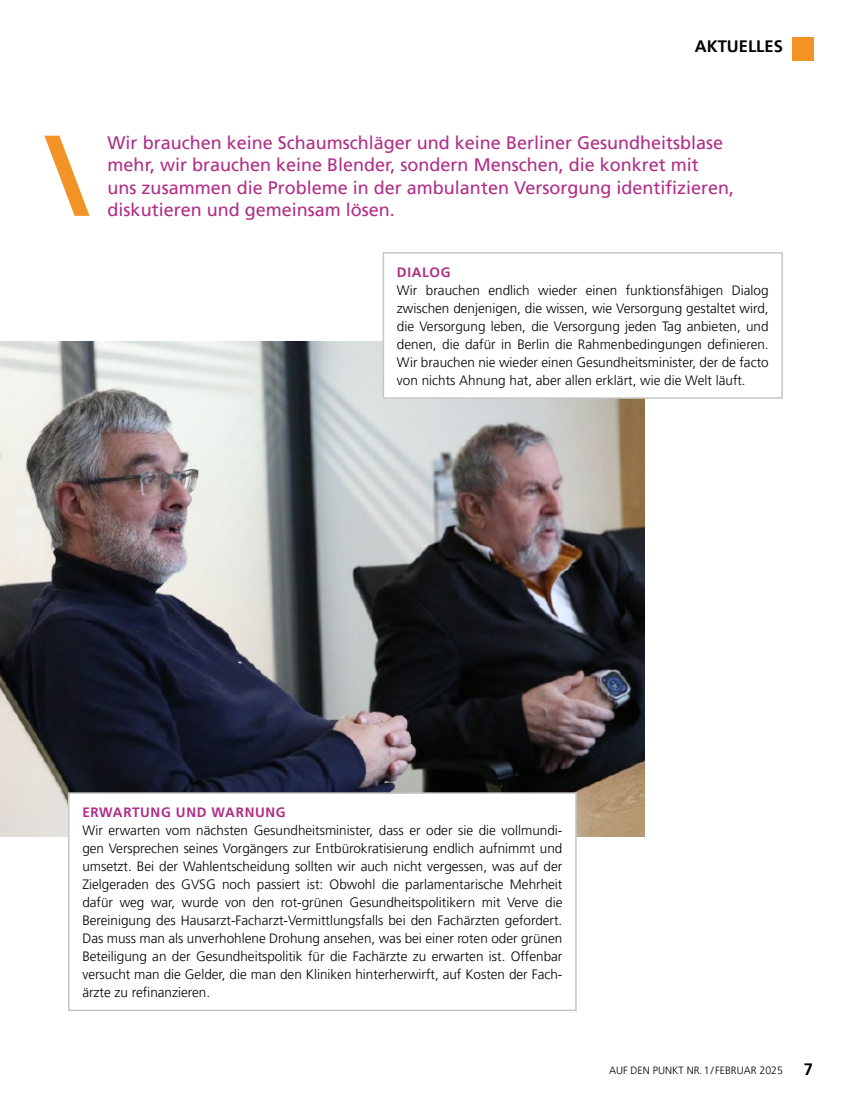
<style>
.page{position:relative;width:851px;height:1106px;background:#fff}
.page>*{position:absolute;margin:0;border:0;box-sizing:border-box;transform-origin:0 0}
.t1{font:18px/22.5px "Frutiger LT Pro";color:#b02d88}
.t2{font:700 16.5px "Frutiger LT Pro";color:#000}
.t3{font:300 13.5px/18px "Frutiger LT Pro";color:#000;text-align:justify}
.t4{font:700 13.5px "Frutiger LT Pro";letter-spacing:.05em;color:#b02d88}
.t5{font:300 10.5px "Frutiger LT Pro";color:#000}
</style>
<div class="page">
<img style="left:0;top:342px;width:644px;height:494px">
<div style="left:383px;top:253px;width:399px;height:145px;background:#fff"></div>
<div style="left:382px;top:252px;width:400px;height:147px;border:2px solid #c6c6c6"></div>
<div style="left:69px;top:793px;width:507px;height:217px;background:#fff"></div>
<div style="left:68px;top:792px;width:508px;height:219px;border:2px solid #c6c6c6"></div>
<svg style="left:44px;top:136px;width:45px;height:80px"></svg>
<div style="left:792px;top:37px;width:22px;height:24px;background:#f39325"></div>
<p class="t2" style="left:694px;top:36px;width:90px">AKTUELLES</p>
<p class="t1" style="left:108px;top:131px;width:628px">Wir brauchen keine Schaumschläger und keine Berliner Gesundheitsblase mehr, wir brauchen keine Blender, sondern Menschen, die konkret mit<br>uns zusammen die Probleme in der ambulanten Versorgung identifizieren, diskutieren und gemeinsam lösen.</p>
<p class="t4" style="left:397px;top:264px;width:55px">DIALOG</p>
<p class="t3" style="left:397px;top:281px;width:373px">Wir brauchen endlich wieder einen funktionsfähigen Dialog zwischen denjenigen, die wissen, wie Versorgung gestaltet wird, die Versorgung leben, die Versorgung jeden Tag anbieten, und denen, die dafür in Berlin die Rahmenbedingungen definieren.<br>Wir brauchen nie wieder einen Gesundheitsminister, der de facto von nichts Ahnung hat, aber allen erklärt, wie die Welt läuft.</p>
<p class="t4" style="left:82px;top:804px;width:205px">ERWARTUNG UND WARNUNG</p>
<p class="t3" style="left:82px;top:821px;width:481px">Wir erwarten vom nächsten Gesundheitsminister, dass er oder sie die vollmundi&shy;gen Versprechen seines Vorgängers zur Entbürokratisierung endlich aufnimmt und umsetzt. Bei der Wahlentscheidung sollten wir auch nicht vergessen, was auf der Zielgeraden des GVSG noch passiert ist: Obwohl die parlamentarische Mehrheit dafür weg war, wurde von den rot-grünen Gesundheitspolitikern mit Verve die Bereinigung des Hausarzt-Facharzt-Vermittlungsfalls bei den Fachärzten gefordert.<br>Das muss man als unverhohlene Drohung ansehen, was bei einer roten oder grünen Beteiligung an der Gesundheitspolitik für die Fachärzte zu erwarten ist. Offenbar versucht man die Gelder, die man den Kliniken hinterherwirft, auf Kosten der Fach&shy;ärzte zu refinanzieren.</p>
<p class="t5" style="left:609px;top:1064px;width:175px">AUF DEN PUNKT NR.1/ FEBRUAR 2025</p>
<p class="t2" style="left:803px;top:1059px;width:11px">7</p>
</div>
